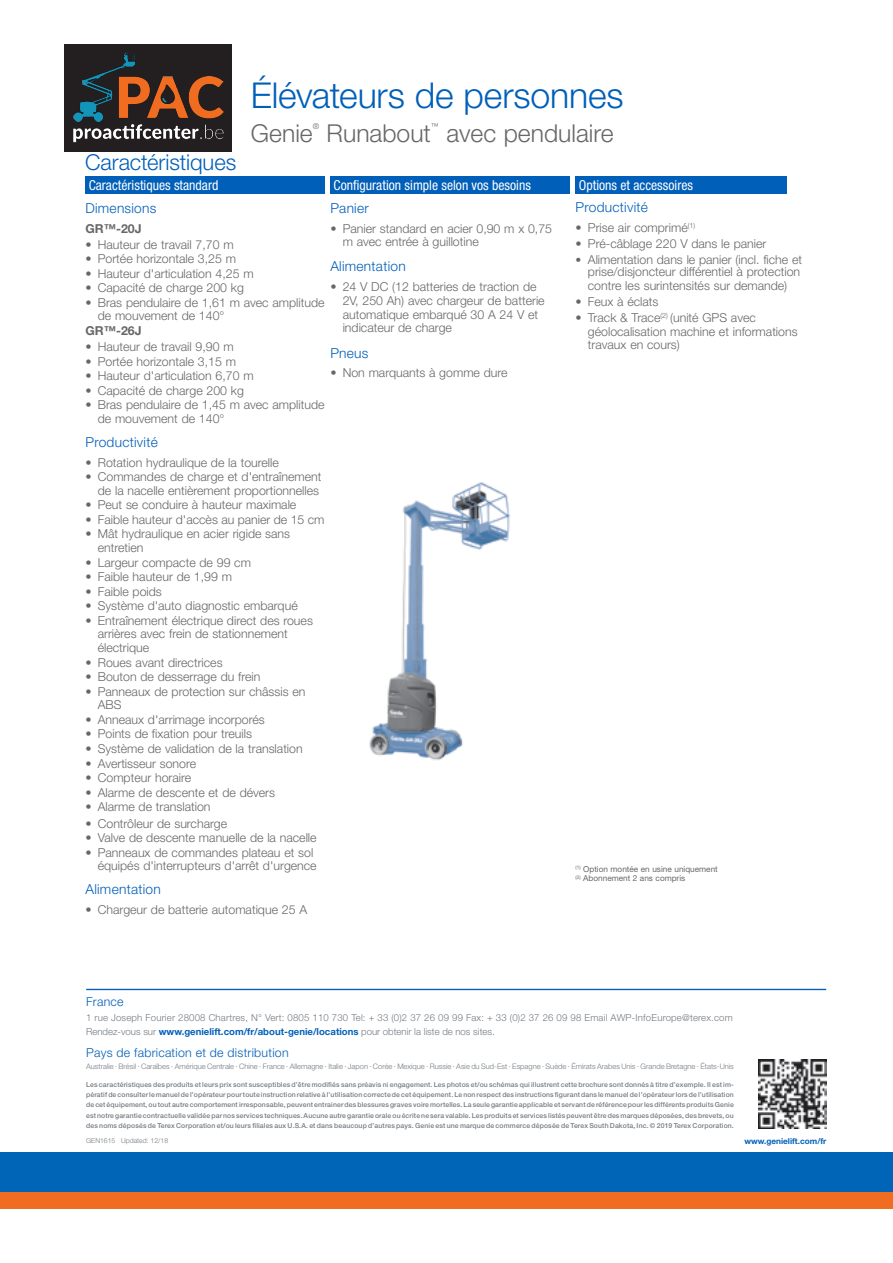
<style>
.page{position:relative;width:893px;height:1263px;background:#fff}
.page>*{position:absolute;margin:0;border:0;box-sizing:border-box;transform-origin:0 0}
.t1{font:300 35.7px "Helvetica Neue LT Std";letter-spacing:-.005em;color:#005fb9}
.t2{font:300 24.75px "Helvetica Neue LT Std";color:#67676a}
.t3{font:300 21.9px "Helvetica Neue LT Std";letter-spacing:-.005em;color:#005fb9}
.t4{font:condensed 13.65px/21.9px "Helvetica Neue LT Std";color:#fff}
.t5{font:300 13.65px "Helvetica Neue LT Std";letter-spacing:.02em;color:#005fb9}
.t6{font:300 12.3px/13.6px "Helvetica Neue LT Std";color:#67676a}
.t7{font:300 12.3px "Helvetica Neue LT Std";letter-spacing:.02em;color:#005fb9}
.t8{font:700 12.3px "Helvetica Neue LT Std";color:#67676a}
.t9{font:300 9.6px/13.6px "Helvetica Neue LT Std";letter-spacing:.02em;color:#737b82}
.t10{font:8.25px/9.6px "Helvetica Neue LT Std";color:#67676a}
.t11{font:700 8.25px "Helvetica Neue LT Std";color:#005fb9}
.t12{font:300 7.95px "Helvetica Neue LT Std";color:#67676a}
.t13{font:300 7.5px "Helvetica Neue LT Std";color:#737b82}
.t14{font:500 6.9px/10.4px "Helvetica Neue LT Std";letter-spacing:.02em;color:#737b82;text-align:justify}
.t15{font:300 6.9px "Helvetica Neue LT Std";color:#737b82}
.s1{font-weight:300;font-stretch:normal;color:#005fb9}
.s2{font-size:11.7px}
.s3{font-weight:700;color:#005fb9}
</style>
<div class="page">
<img style="left:369px;top:482px;width:141px;height:279px">
<div style="left:330px;top:176px;width:239px;height:18px;background:#005fb9"></div>
<div style="left:85px;top:176px;width:240px;height:18px;background:#005fb9"></div>
<div style="left:576px;top:176px;width:211px;height:18px;background:#005fb9"></div>
<img style="left:758px;top:1060px;width:68px;height:68px">
<hr style="left:86px;top:989px;width:740px;height:1px;background:#005fb9">
<div style="left:0;top:1152px;width:893px;height:46px;background:#0065b7"></div>
<div style="left:0;top:1193px;width:893px;height:16px;background:#f06c20"></div>
<div style="left:64px;top:44px;width:168px;height:107px;background:#231f20"></div>
<img style="left:73px;top:52px;width:151px;height:91px">
<p class="t1" style="left:251px;top:73px;width:374px">Élévateurs de personnes</p>
<p class="t2" style="left:251px;top:118px;width:63px">Genie</p>
<p class="t12" style="left:313px;top:121px;width:8px">®</p>
<p class="t2" style="left:327px;top:118px;width:106px">Runabout</p>
<p class="t12" style="left:431px;top:121px;width:9px">™</p>
<p class="t2" style="left:446px;top:118px;width:169px">avec pendulaire</p>
<p class="t4" style="left:576px;top:174px;width:119px">Options et accessoires<br><span class="s1">Productivité</span></p>
<p class="t6" style="left:576px;top:220px;width:121px">• Prise air comprimé<sup>(1)</sup></p>
<p class="t6" style="left:576px;top:236px;width:192px">• Pré-câblage 220 V dans le panier</p>
<p class="t6" style="left:576px;top:254px;width:228px;line-height:11.7px;text-align:right"><span class="s2">•</span> Alimentation dans le panier (incl. fiche et prise/disjoncteur différentiel à protection</p>
<p class="t6" style="left:588px;top:278px;width:201px">contre les surintensités sur demande)</p>
<p class="t6" style="left:576px;top:294px;width:84px">• Feux à éclats</p>
<p class="t6" style="left:588px;top:310px;width:211px;text-indent:-12px">• Track &amp; Trace<sup>(2)</sup> (unité GPS avec géolocalisation machine et informations travaux en cours)</p>
<p class="t3" style="left:85px;top:149px;width:153px">Caractéristiques</p>
<p class="t4" style="left:89px;top:174px;width:131px">Caractéristiques standard</p>
<p class="t4" style="left:334px;top:174px;width:199px">Configuration simple selon vos besoins</p>
<p class="t5" style="left:85px;top:199px;width:73px">Dimensions</p>
<p class="t8" style="left:85px;top:221px;width:58px">GR™-20J</p>
<p class="t6" style="left:85px;top:237px;width:150px">• Hauteur de travail 7,70 m</p>
<p class="t6" style="left:85px;top:252px;width:152px">• Portée horizontale 3,25 m</p>
<p class="t6" style="left:85px;top:266px;width:170px">• Hauteur d'articulation 4,25 m</p>
<p class="t6" style="left:85px;top:281px;width:160px">• Capacité de charge 200 kg</p>
<p class="t6" style="left:85px;top:295px;width:241px">• Bras pendulaire de 1,61 m avec amplitude</p>
<p class="t6" style="left:98px;top:309px;width:128px">de mouvement de 140°</p>
<p class="t8" style="left:85px;top:323px;width:58px">GR™-26J</p>
<p class="t6" style="left:85px;top:340px;width:150px">• Hauteur de travail 9,90 m</p>
<p class="t6" style="left:85px;top:354px;width:152px">• Portée horizontale 3,15 m</p>
<p class="t6" style="left:85px;top:369px;width:170px">• Hauteur d'articulation 6,70 m</p>
<p class="t6" style="left:85px;top:383px;width:160px">• Capacité de charge 200 kg</p>
<p class="t6" style="left:98px;top:398px;width:228px;text-indent:-12px">• Bras pendulaire de 1,45 m avec amplitude de mouvement de 140°</p>
<p class="t5" style="left:85px;top:434px;width:74px">Productivité</p>
<p class="t6" style="left:85px;top:455px;width:195px">• Rotation hydraulique de la tourelle</p>
<p class="t6" style="left:85px;top:470px;width:237px;text-align:right">• Commandes de charge et d'entraînement de la nacelle entièrement proportionnelles</p>
<p class="t6" style="left:85px;top:498px;width:212px">• Peut se conduire à hauteur maximale</p>
<p class="t6" style="left:85px;top:512px;width:241px">• Faible hauteur d'accès au panier de 15 cm</p>
<p class="t6" style="left:98px;top:527px;width:194px;text-indent:-12px">• Mât hydraulique en acier rigide sans entretien</p>
<p class="t6" style="left:85px;top:555px;width:167px">• Largeur compacte de 99 cm</p>
<p class="t6" style="left:85px;top:570px;width:148px">• Faible hauteur de 1,99 m</p>
<p class="t6" style="left:85px;top:584px;width:78px">• Faible poids</p>
<p class="t6" style="left:85px;top:599px;width:214px">• Système d'auto diagnostic embarqué</p>
<p class="t6" style="left:98px;top:613px;width:217px;text-indent:-12px">• Entraînement électrique direct des roues arrières avec frein de stationnement électrique</p>
<p class="t6" style="left:85px;top:655px;width:139px">• Roues avant directrices</p>
<p class="t6" style="left:85px;top:670px;width:176px">• Bouton de desserrage du frein</p>
<p class="t6" style="left:98px;top:684px;width:209px;text-indent:-12px">• Panneaux de protection sur châssis en<br>ABS</p>
<p class="t6" style="left:85px;top:712px;width:181px">• Anneaux d'arrimage incorporés</p>
<p class="t6" style="left:85px;top:727px;width:168px">• Points de fixation pour treuils</p>
<p class="t6" style="left:85px;top:741px;width:219px">• Système de validation de la translation</p>
<p class="t6" style="left:85px;top:756px;width:112px">• Avertisseur sonore</p>
<p class="t6" style="left:85px;top:771px;width:107px">• Compteur horaire</p>
<p class="t6" style="left:85px;top:785px;width:191px">• Alarme de descente et de dévers</p>
<p class="t6" style="left:85px;top:800px;width:127px">• Alarme de translation</p>
<p class="t6" style="left:85px;top:816px;width:143px">• Contrôleur de surcharge</p>
<p class="t6" style="left:85px;top:831px;width:233px">• Valve de descente manuelle de la nacelle</p>
<p class="t6" style="left:85px;top:845px;width:233px;text-align:right">• Panneaux de commandes plateau et sol équipés d'interrupteurs d'arrêt d'urgence</p>
<p class="t5" style="left:85px;top:881px;width:77px">Alimentation</p>
<p class="t6" style="left:85px;top:902px;width:223px">• Chargeur de batterie automatique 25 A</p>
<p class="t5" style="left:330px;top:199px;width:40px">Panier</p>
<p class="t6" style="left:343px;top:221px;width:211px;text-indent:-12px">• Panier standard en acier 0,90 m x 0,75 m avec entrée à guillotine</p>
<p class="t5" style="left:330px;top:258px;width:77px">Alimentation</p>
<p class="t6" style="left:343px;top:280px;width:203px;text-indent:-12px">• 24 V DC (12 batteries de traction de<br>2V, 250 Ah) avec chargeur de batterie automatique embarqué 30 A 24 V et indicateur de charge</p>
<p class="t5" style="left:330px;top:344px;width:40px">Pneus</p>
<p class="t6" style="left:330px;top:366px;width:179px">• Non marquants à gomme dure</p>
<p class="t10" style="left:576px;top:864px;width:144px"><sup>(1)</sup> Option montée en usine uniquement <sup>(2)</sup> Abonnement 2 ans compris</p>
<p class="t7" style="left:86px;top:994px;width:39px">France</p>
<p class="t9" style="left:86px;top:1011px;width:648px">1 rue Joseph Fourier 28008 Chartres, N° Vert: 0805 110 730 Tel: + 33 (0)2 37 26 09 99 Fax: + 33 (0)2 37 26 09 98 Email AWP-InfoEurope@terex.com<br>Rendez-vous sur <span class="s3">www.genielift.com/fr/about-genie/locations</span> pour obtenir la liste de nos sites.</p>
<p class="t7" style="left:86px;top:1045px;width:204px">Pays de fabrication et de distribution</p>
<p class="t13" style="left:86px;top:1061px;width:649px">Australie · Brésil · Caraïbes · Amérique Centrale · Chine · France · Allemagne · Italie · Japon · Corée · Mexique · Russie · Asie du Sud-Est · Espagne · Suède · Émirats Arabes Unis · Grande Bretagne · États-Unis</p>
<p class="t14" style="left:86px;top:1079px;width:649px">Les caractéristiques des produits et leurs prix sont susceptibles d’être modifiés sans préavis ni engagement. Les photos et/ou schémas qui illustrent cette brochure sont donnés à titre d’exemple. Il est im&shy;pératif de consulter le manuel de l’opérateur pour toute instruction relative à l’utilisation correcte de cet équipement. Le non respect des instructions figurant dans le manuel de l’opérateur lors de l’utilisation de cet équipement, ou tout autre comportement irresponsable, peuvent entrainer des blessures graves voire mortelles. La seule garantie applicable et servant de référence pour les différents produits Genie est notre garantie contractuelle validée par nos services techniques. Aucune autre garantie orale ou écrite ne sera valable. Les produits et services listés peuvent être des marques déposées, des brevets, ou des noms déposés de Terex Corporation et/ou leurs filiales aux U.S.A. et dans beaucoup d’autres pays. Genie est une marque de commerce déposée de Terex South Dakota, Inc. © 2019 Terex Corporation.</p>
<p class="t15" style="left:86px;top:1136px;width:83px">GEN1615 Updated: 12/18</p>
<p class="t11" style="left:744px;top:1136px;width:83px">www.genielift.com/fr</p>
</div>
